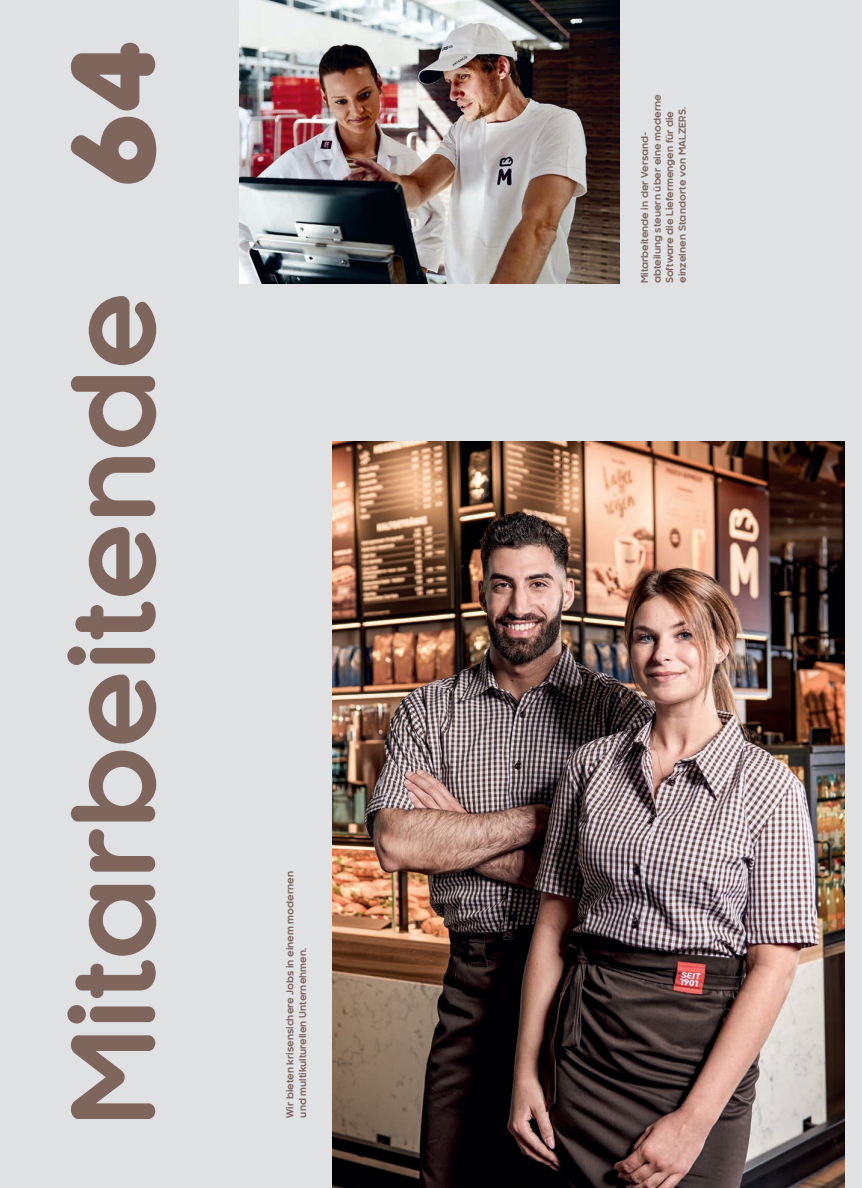
<style>
.page{position:relative;width:862px;height:1188px;background:#fff}
.page>*{position:absolute;margin:0;border:0;box-sizing:border-box;transform-origin:0 0}
.t1{font:700 110px "Malzers Kaleko 105 Round";color:#7f665d}
.t2{font:900 110px "Malzers Kaleko 105 Round";color:#7f665d}
.t3{font:700 9.38px/12.5px "Malzers Kaleko 105 Round";color:#7f665d}
</style>
<div class="page">
<div style="left:0;top:0;width:861px;height:1187px;background:#e0e1e3"></div>
<img style="left:332px;top:441px;width:511px;height:746px">
<img style="left:239px;top:1px;width:380px;height:282px">
<p class="t2" style="left:43px;top:188px;width:148px;rotate:-90deg">64</p>
<p class="t1" style="left:49px;top:1125px;width:835px;rotate:-90deg">Mitarbeitende</p>
<p class="t3" style="left:284px;top:1117px;width:248px;rotate:-90deg">Wir bieten krisensichere Jobs in einem modernen</p>
<p class="t3" style="left:296px;top:1117px;width:172px;rotate:-90deg">und multikulturellen Unternehmen.</p>
<p class="t3" style="left:638px;top:283px;width:190px;rotate:-90deg">Mitarbeitende in der Versand&shy;abteilung steuern über eine moderne Software die Liefermengen für die einzelnen Standorte von MALZERS.</p>
</div>
